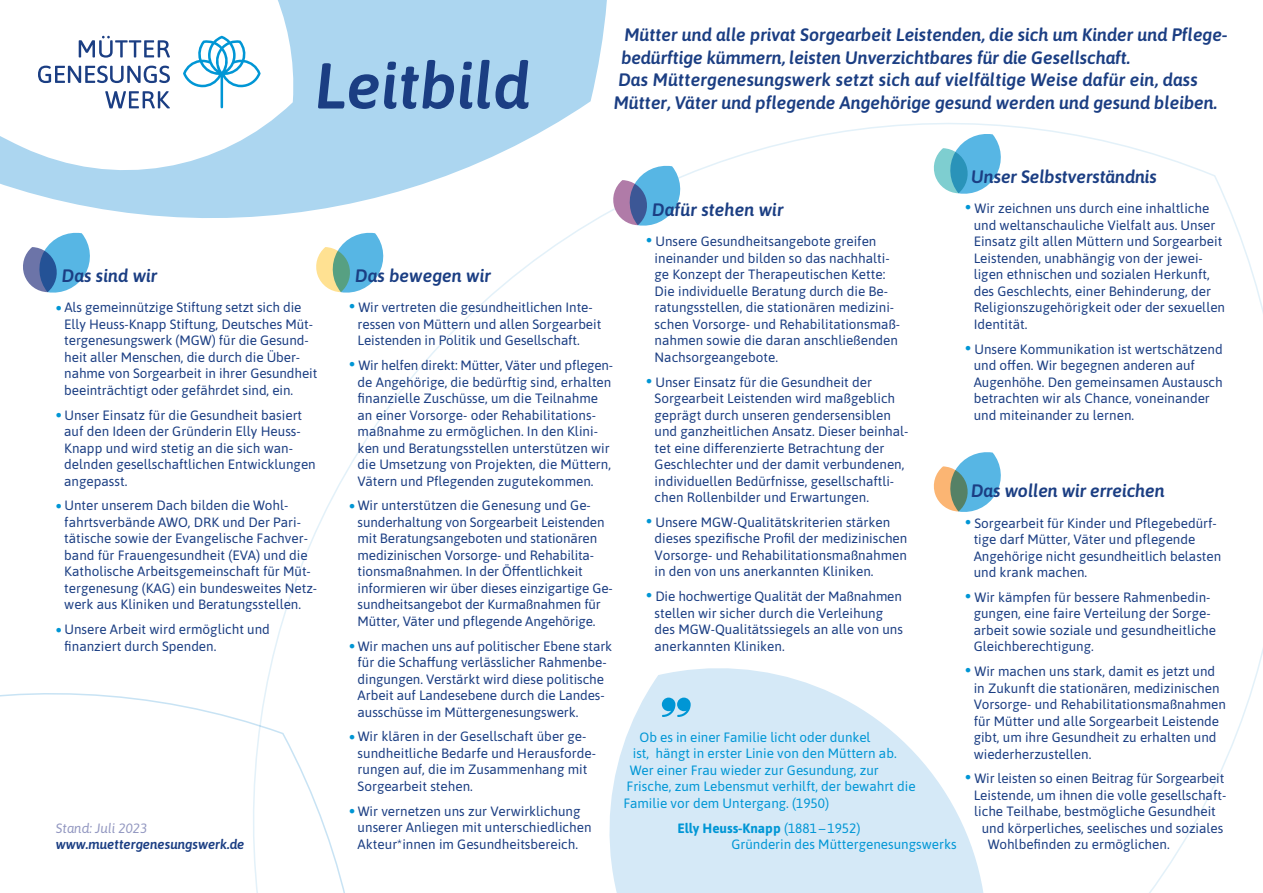
<style>
.page{position:relative;width:1263px;height:893px;background:#fff}
.page>*{position:absolute;margin:0;border:0;box-sizing:border-box;transform-origin:0 0}
.t1{font:italic 600 64.5px "Asap";color:#1b3e83}
.t2{font:italic 600 18px "Asap";letter-spacing:-.005em;color:#1b3e83}
.t3{font:13.5px/16.5px "Asap";color:#1b3e83}
.t4{font:13.5px/16.5px "Asap";color:#0096d5}
.t5{font:italic 600 13.5px "Asap";letter-spacing:-.005em;color:#1b3e83}
.t6{font:italic 13.5px "Asap";letter-spacing:-.005em;color:#9398c1}
.s1{font-size:18px;color:#0096d5}
.s2{font-weight:700}
</style>
<div class="page">
<svg style="left:20px;top:0;width:591px;height:262px;fill:#acd6f0"></svg>
<svg style="left:0;top:641px;width:345px;height:252px"></svg>
<svg style="left:0;top:0;width:296px;height:190px"></svg>
<svg style="left:183px;top:36px;width:78px;height:72px"></svg>
<svg style="left:105px;top:91px;width:65px;height:17px"></svg>
<svg style="left:79px;top:36px;width:91px;height:22px"></svg>
<svg style="left:38px;top:66px;width:132px;height:17px"></svg>
<svg style="left:609px;top:668px;width:375px;height:225px;fill:#d5e9f7"></svg>
<svg style="left:662px;top:698px;width:29px;height:19px"></svg>
<svg style="left:21px;top:231px;width:72px;height:62px"></svg>
<svg style="left:314px;top:231px;width:72px;height:62px"></svg>
<svg style="left:611px;top:165px;width:72px;height:61px"></svg>
<svg style="left:933px;top:452px;width:68px;height:60px"></svg>
<svg style="left:933px;top:134px;width:68px;height:60px"></svg>
<h1 class="t1" style="left:315px;top:42px;width:216px">Leitbild</h1>
<h2 class="t2" style="left:624px;top:23px;width:605px">Mütter und alle privat Sorgearbeit Leistenden, die sich um Kinder und Pflege-</h2>
<h2 class="t2" style="left:621px;top:45px;width:511px">bedürftige kümmern, leisten Unverzichtbares für die Gesellschaft.</h2>
<h2 class="t2" style="left:618px;top:68px;width:581px">Das Müttergenesungswerk setzt sich auf vielfältige Weise dafür ein, dass</h2>
<h2 class="t2" style="left:614px;top:90px;width:605px">Mütter, Väter und pflegende Angehörige gesund werden und gesund bleiben.</h2>
<h2 class="t2" style="left:62px;top:263px;width:97px">Das sind wir</h2>
<p class="t3" style="left:64px;top:299px;width:255px;text-indent:-9px"><span class="s1">•</span> Als gemeinnützige Stiftung setzt sich die Elly Heuss-Knapp Stiftung, Deutsches Müt&shy;tergenesungswerk (MGW) für die Gesund&shy;heit aller Menschen, die durch die Über&shy;nahme von Sorgearbeit in ihrer Gesundheit beeinträchtigt oder gefährdet sind, ein.</p>
<p class="t3" style="left:64px;top:406px;width:253px;text-indent:-9px"><span class="s1">•</span> Unser Einsatz für die Gesundheit basiert auf den Ideen der Gründerin Elly Heuss-Knapp und wird stetig an die sich wan&shy;delnden gesellschaftlichen Entwicklungen angepasst.</p>
<p class="t3" style="left:64px;top:497px;width:254px;text-indent:-9px"><span class="s1">•</span> Unter unserem Dach bilden die Wohl&shy;fahrtsverbände AWO, DRK und Der Pari&shy;tätische sowie der Evangelische Fachver&shy;band für Frauengesundheit (EVA) und die Katholische Arbeitsgemeinschaft für Müt&shy;tergenesung (KAG) ein bundesweites Netz&shy;werk aus Kliniken und Beratungsstellen.</p>
<p class="t3" style="left:64px;top:620px;width:207px;text-indent:-9px"><span class="s1">•</span> Unsere Arbeit wird ermöglicht und finanziert durch Spenden.</p>
<p class="t6" style="left:56px;top:819px;width:93px">Stand: Juli 2023</p>
<p class="t5" style="left:56px;top:835px;width:190px">www.muettergenesungswerk.de</p>
<h2 class="t2" style="left:355px;top:263px;width:137px">Das bewegen wir</h2>
<p class="t3" style="left:358px;top:299px;width:245px;text-indent:-9px"><span class="s1">•</span> Wir vertreten die gesundheitlichen Inte&shy;ressen von Müttern und allen Sorgearbeit<br>Leistenden in Politik und Gesellschaft.</p>
<p class="t3" style="left:358px;top:356px;width:257px;text-indent:-9px"><span class="s1">•</span> Wir helfen direkt: Mütter, Väter und pflegen&shy;de Angehörige, die bedürftig sind, erhalten finanzielle Zuschüsse, um die Teilnahme an einer Vorsorge- oder Rehabilitations&shy;maßnahme zu ermöglichen. In den Klini&shy;ken und Beratungsstellen unterstützen wir die Umsetzung von Projekten, die Müttern, Vätern und Pflegenden zugutekommen.</p>
<p class="t3" style="left:358px;top:497px;width:257px;text-indent:-9px"><span class="s1">•</span> Wir unterstützen die Genesung und Ge&shy;sunderhaltung von Sorgearbeit Leistenden mit Beratungsangeboten und stationären medizinischen Vorsorge- und Rehabilita&shy;tionsmaßnahmen. In der Öffentlichkeit informieren wir über dieses einzigartige Ge&shy;sundheitsangebot der Kurmaßnahmen für Mütter, Väter und pflegende Angehörige.</p>
<p class="t3" style="left:358px;top:637px;width:256px;text-indent:-9px"><span class="s1">•</span> Wir machen uns auf politischer Ebene stark für die Schaffung verlässlicher Rahmenbe&shy;dingungen. Verstärkt wird diese politische Arbeit auf Landesebene durch die Landes&shy;ausschüsse im Müttergenesungswerk.</p>
<p class="t3" style="left:358px;top:728px;width:240px;text-indent:-9px"><span class="s1">•</span> Wir klären in der Gesellschaft über ge&shy;sundheitliche Bedarfe und Herausforde&shy;rungen auf, die im Zusammenhang mit Sorgearbeit stehen.</p>
<p class="t3" style="left:358px;top:802px;width:235px;text-indent:-9px"><span class="s1">•</span> Wir vernetzen uns zur Verwirklichung unserer Anliegen mit unterschiedlichen<br>Akteur*innen im Gesundheitsbereich.</p>
<h2 class="t2" style="left:652px;top:197px;width:133px">Dafür stehen wir</h2>
<p class="t3" style="left:655px;top:233px;width:247px;text-indent:-9px"><span class="s1">•</span> Unsere Gesundheitsangebote greifen ineinander und bilden so das nachhalti&shy;ge Konzept der Therapeutischen Kette:<br>Die individuelle Beratung durch die Be&shy;ratungsstellen, die stationären medizini&shy;schen Vorsorge- und Rehabilitationsmaß&shy;nahmen sowie die daran anschließenden Nachsorgeangebote.</p>
<p class="t3" style="left:655px;top:373px;width:255px;text-indent:-9px"><span class="s1">•</span> Unser Einsatz für die Gesundheit der Sorgearbeit Leistenden wird maßgeblich geprägt durch unseren gendersensiblen und ganzheitlichen Ansatz. Dieser beinhal&shy;tet eine differenzierte Betrachtung der Geschlechter und der damit verbundenen, individuellen Bedürfnisse, gesellschaftli&shy;chen Rollenbilder und Erwartungen.</p>
<p class="t3" style="left:655px;top:513px;width:254px;text-indent:-9px"><span class="s1">•</span> Unsere MGW-Qualitätskriterien stärken dieses spezifische Profil der medizinischen Vorsorge- und Rehabilitationsmaßnahmen in den von uns anerkannten Kliniken.</p>
<p class="t3" style="left:655px;top:587px;width:250px;text-indent:-9px"><span class="s1">•</span> Die hochwertige Qualität der Maßnahmen stellen wir sicher durch die Verleihung des MGW-Qualitätssiegels an alle von uns anerkannten Kliniken.</p>
<p class="t4" style="left:639px;top:728px;width:233px">Ob es in einer Familie licht oder dunkel</p>
<p class="t4" style="left:633px;top:745px;width:265px">ist, hängt in erster Linie von den Müttern ab.</p>
<p class="t4" style="left:630px;top:761px;width:251px">Wer einer Frau wieder zur Gesundung, zur</p>
<p class="t4" style="left:627px;top:778px;width:291px">Frische, zum Lebensmut verhilft, der bewahrt die</p>
<p class="t4" style="left:623px;top:794px;width:207px">Familie vor dem Untergang. (1950)</p>
<p class="t4" style="left:731px;top:819px;width:227px;text-indent:-54px"><span class="s2">Elly Heuss-Knapp</span> (1881 – 1952)<br>Gründerin des Müttergenesungswerks</p>
<h2 class="t2" style="left:971px;top:165px;width:187px">Unser Selbstverständnis</h2>
<p class="t3" style="left:974px;top:200px;width:253px;text-indent:-9px"><span class="s1">•</span> Wir zeichnen uns durch eine inhaltliche und weltanschauliche Vielfalt aus. Unser Einsatz gilt allen Müttern und Sorgearbeit Leistenden, unabhängig von der jewei&shy;ligen ethnischen und sozialen Herkunft, des Geschlechts, einer Behinderung, der Religionszugehörigkeit oder der sexuellen Identität.</p>
<p class="t3" style="left:974px;top:340px;width:251px;text-indent:-9px"><span class="s1">•</span> Unsere Kommunikation ist wertschätzend und offen. Wir begegnen anderen auf Augenhöhe. Den gemeinsamen Austausch betrachten wir als Chance, voneinander und miteinander zu lernen.</p>
<h2 class="t2" style="left:971px;top:479px;width:195px">Das wollen wir erreichen</h2>
<p class="t3" style="left:974px;top:514px;width:249px;text-indent:-9px"><span class="s1">•</span> Sorgearbeit für Kinder und Pflegebedürf&shy;tige darf Mütter, Väter und pflegende Angehörige nicht gesundheitlich belasten und krank machen.</p>
<p class="t3" style="left:974px;top:588px;width:244px;text-indent:-9px"><span class="s1">•</span> Wir kämpfen für bessere Rahmenbedin&shy;gungen, eine faire Verteilung der Sorge&shy;arbeit sowie soziale und gesundheitliche Gleichberechtigung.</p>
<p class="t3" style="left:974px;top:662px;width:254px;text-indent:-9px"><span class="s1">•</span> Wir machen uns stark, damit es jetzt und in Zukunft die stationären, medizinischen Vorsorge- und Rehabilitationsmaßnahmen für Mütter und alle Sorgearbeit Leistende gibt, um ihre Gesundheit zu erhalten und wiederherzustellen.</p>
<p class="t3" style="left:965px;top:770px;width:261px"><span class="s1">•</span> Wir leisten so einen Beitrag für Sorgearbeit</p>
<p class="t3" style="left:974px;top:786px;width:254px">Leistende, um ihnen die volle gesellschaft-</p>
<p class="t3" style="left:974px;top:803px;width:243px">liche Teilhabe, bestmögliche Gesundheit</p>
<p class="t3" style="left:982px;top:819px;width:243px">und körperliches, seelisches und soziales</p>
<p class="t3" style="left:988px;top:836px;width:184px">Wohlbefinden zu ermöglichen.</p>
</div>
